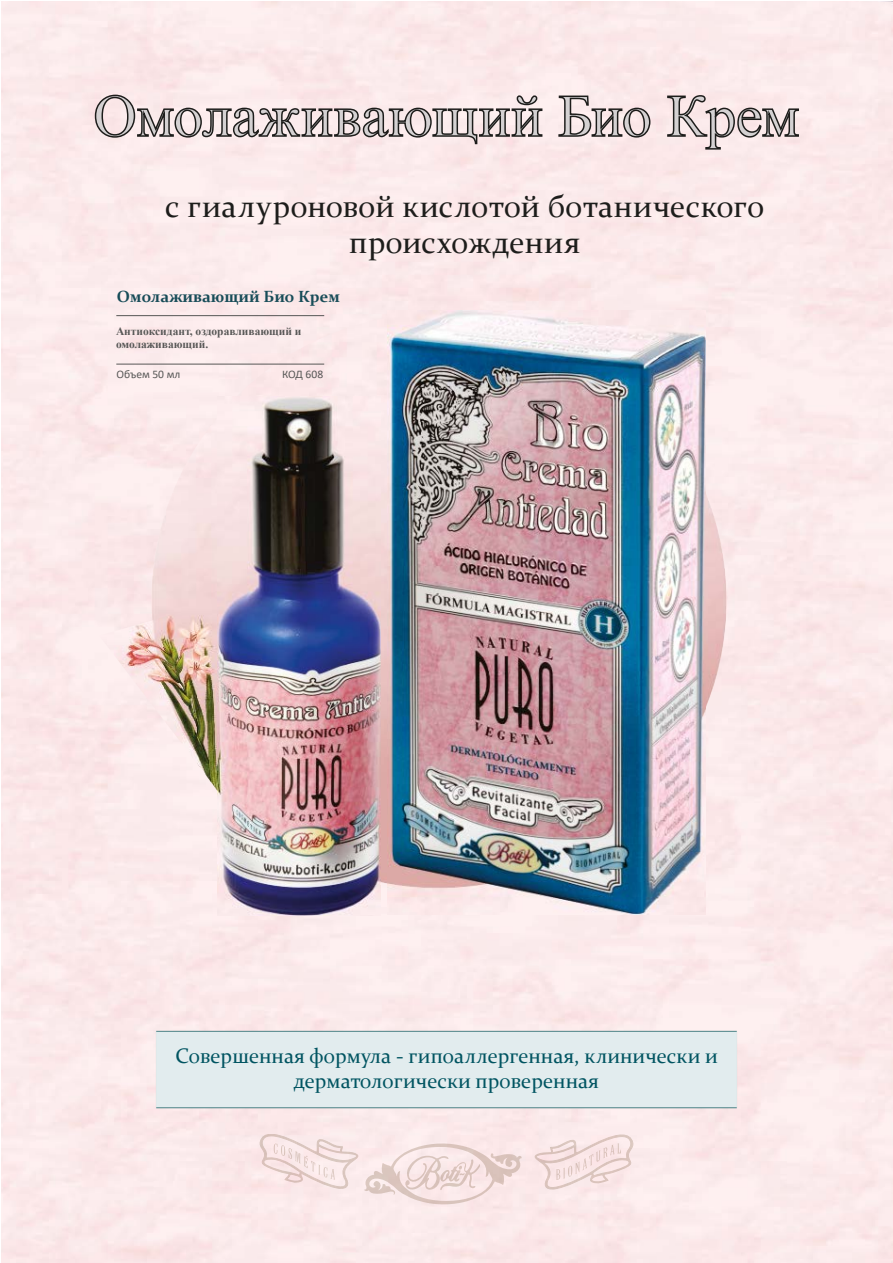
<style>
.page{position:relative;width:893px;height:1263px;background:#fff}
.page>*{position:absolute;margin:0;border:0;box-sizing:border-box;transform-origin:0 0}
.t1{font:60px "Times New Roman";letter-spacing:-.005em;color:#d4d1d2}
.t2{font:31.5px/36px "Constantia";letter-spacing:.005em;color:#1d1d1b;text-align:center}
.t3{font:21px/25.2px "Constantia";color:#005461;text-align:center}
.t4{font:700 16.2px "Constantia";color:#174c58}
.t5{font:700 11.55px/12.5px "Times New Roman";color:#575756}
.t6{font:11.55px "Calibri";color:#575756}
</style>
<div class="page">
<img style="left:151px;top:313px;width:576px;height:575px">
<img style="left:99px;top:600px;width:118px;height:198px">
<img style="left:217px;top:397px;width:163px;height:518px">
<img style="left:388px;top:311px;width:318px;height:603px">
<svg style="left:94px;top:94px;width:449px;height:51px;background:#d2c4c5"></svg>
<svg style="left:558px;top:95px;width:93px;height:43px;background:#c9bcbc"></svg>
<svg style="left:666px;top:94px;width:134px;height:56px;background:#d4c5c5"></svg>
<hr style="left:116px;top:315px;width:208px;height:1px;background:#575756">
<hr style="left:116px;top:364px;width:208px;height:1px;background:#575756">
<div style="left:156px;top:1031px;width:581px;height:77px;background:#e2ecee"></div>
<hr style="left:156px;top:1107px;width:581px;height:1px;background:#5a8c8f">
<hr style="left:156px;top:1031px;width:581px;height:1px;background:#5a8c8f">
<svg style="left:260px;top:1134px;width:373px;height:70px;background:#f4e1e1"></svg>
<h1 class="t1" style="left:93px;top:74px;width:708px">Омолаживающий Био Крем</h1>
<h2 class="t2" style="left:165px;top:187px;width:601px">с гиалуроновой кислотой ботанического происхождения</h2>
<p class="t4" style="left:117px;top:286px;width:225px">Омолаживающий Био Крем</p>
<p class="t5" style="left:116px;top:325px;width:187px">Антиоксидант, оздоравливающий и омолаживающий.</p>
<p class="t6" style="left:116px;top:366px;width:66px">Объем 50 мл</p>
<p class="t6" style="left:282px;top:366px;width:42px">КОД 608</p>
<p class="t3" style="left:175px;top:1042px;width:544px">Совершенная формула - гипоаллергенная, клинически и дерматологически проверенная</p>
</div>
